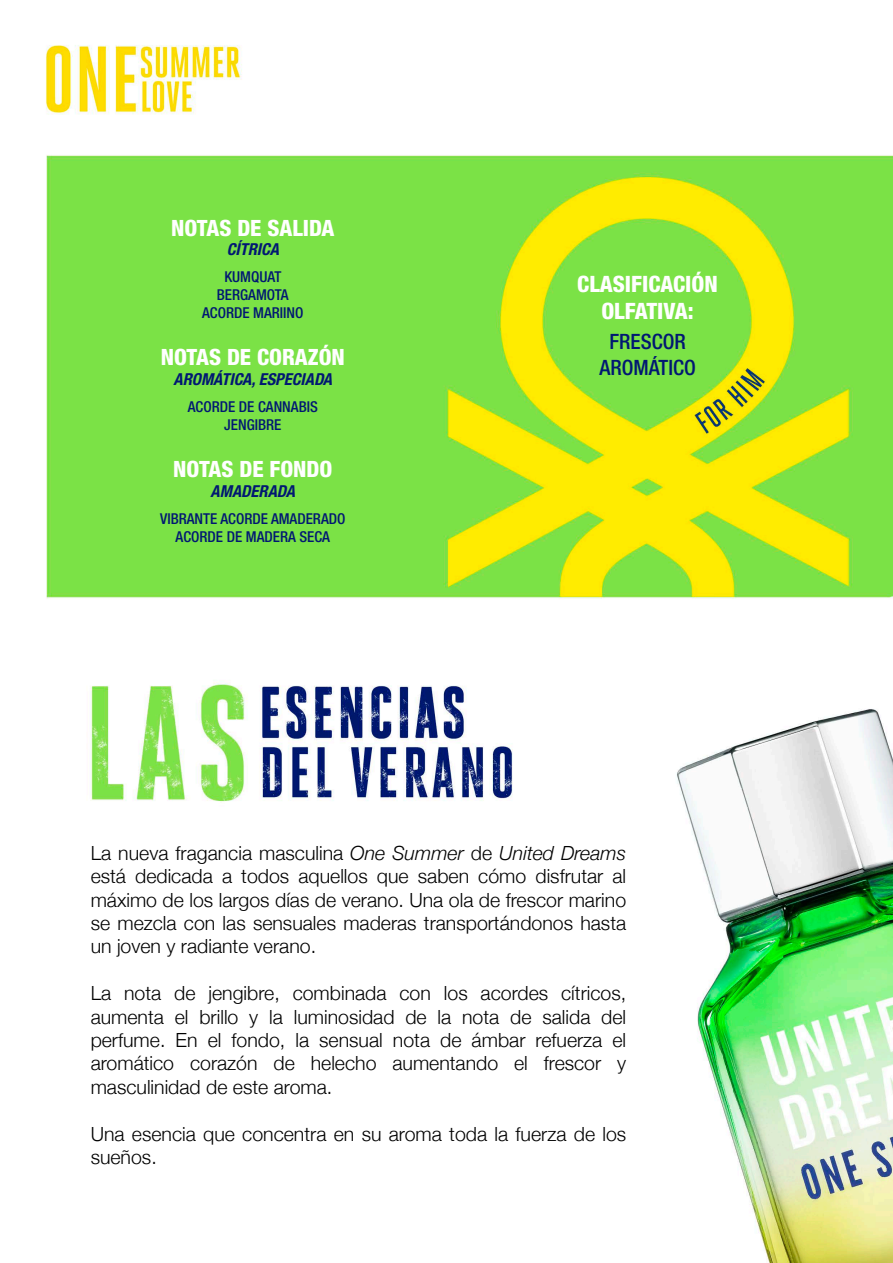
<style>
.page{position:relative;width:893px;height:1263px;background:#fff}
.page>*{position:absolute;margin:0;border:0;box-sizing:border-box;transform-origin:0 0}
.t1{font:800 condensed 22.65px/26.8px "Helvetica Neue LT Std";color:#fff;text-align:center}
.t2{font:800 condensed 22.5px "Helvetica Neue LT Std";color:#fff}
.t3{font:500 condensed 21.15px/25.3px "Helvetica Neue LT Std";color:#011872;text-align:center}
.t4{font:300 19.5px/23.4px "Helvetica Neue";color:#000;text-align:justify}
.t5{font:italic 700 condensed 16.5px "Helvetica Neue LT Std";color:#011872}
.t6{font:500 condensed 15px/18px "Helvetica Neue LT Std";color:#011872;text-align:center}
.s1{font-style:italic}
</style>
<div class="page">
<img style="left:46px;top:45px;width:847px;height:1218px">
<p class="t2" style="left:171px;top:214px;width:165px">NOTAS DE SALIDA</p>
<p class="t5" style="left:227px;top:240px;width:54px">CÍTRICA</p>
<p class="t6" style="left:202px;top:268px;width:103px">KUMQUAT<br>BERGAMOTA<br>ACORDE MARIINO</p>
<p class="t2" style="left:161px;top:343px;width:186px">NOTAS DE CORAZÓN</p>
<p class="t5" style="left:174px;top:369px;width:160px">AROMÁTICA, ESPECIADA</p>
<p class="t6" style="left:188px;top:397px;width:132px">ACORDE DE CANNABIS<br>JENGIBRE</p>
<p class="t2" style="left:173px;top:455px;width:161px">NOTAS DE FONDO</p>
<p class="t5" style="left:211px;top:481px;width:86px">AMADERADA</p>
<p class="t6" style="left:160px;top:509px;width:187px">VIBRANTE ACORDE AMADERADO<br>ACORDE DE MADERA SECA</p>
<p class="t1" style="left:577px;top:270px;width:142px">CLASIFICACIÓN<br>OLFATIVA:</p>
<p class="t3" style="left:599px;top:329px;width:98px">FRESCOR<br>AROMÁTICO</p>
<p class="t4" style="left:91px;top:840px;width:537px">La nueva fragancia masculina <span class="s1">One Summer</span> de <span class="s1">United Dreams </span>está dedicada a todos aquellos que saben cómo disfrutar al máximo de los largos días de verano. Una ola de frescor marino se mezcla con las sensuales maderas transportándonos hasta un joven y radiante verano.</p>
<p class="t4" style="left:91px;top:980px;width:537px">La nota de jengibre, combinada con los acordes cítricos, aumenta el brillo y la luminosidad de la nota de salida del perfume. En el fondo, la sensual nota de ámbar refuerza el aromático corazón de helecho aumentando el frescor y masculinidad de este aroma.</p>
<p class="t4" style="left:91px;top:1120px;width:537px">Una esencia que concentra en su aroma toda la fuerza de los sueños.</p>
</div>
